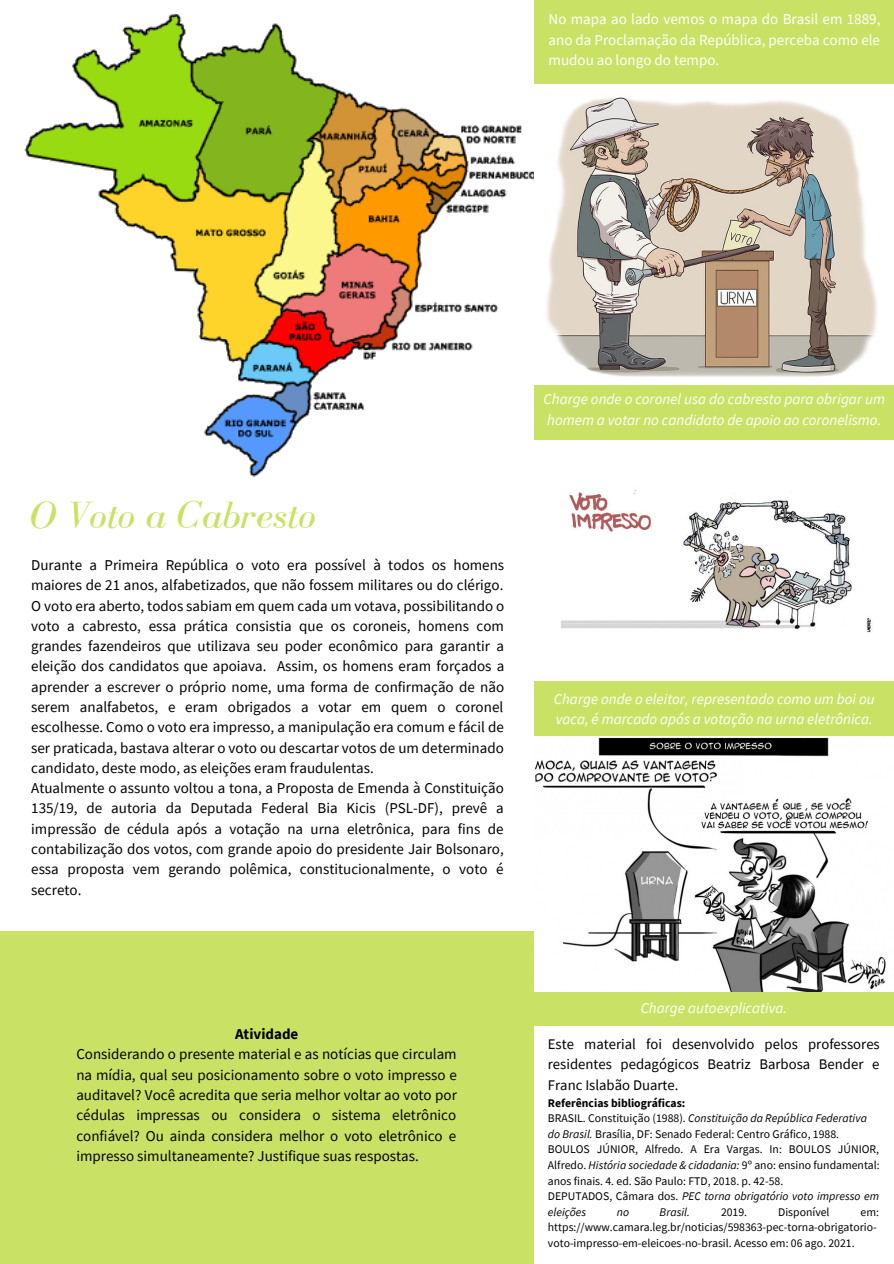
<style>
.page{position:relative;width:894px;height:1264px;background:#fff}
.page>*{position:absolute;margin:0;border:0;box-sizing:border-box;transform-origin:0 0}
.t1{font:italic 39px "Bodoni FLF";color:#c9e265}
.t2{font:15px/20.2px "Source Sans Pro";color:#000;text-align:justify}
.t3{font:italic 15px/20.2px "Source Sans Pro";color:#fff}
.t4{font:15px/20.2px "Source Sans Pro";color:#fff;text-align:justify}
.t5{font:700 15px "Source Sans Pro";color:#000}
.t6{font:14.7px/20.5px "Source Sans Pro";color:#000;text-align:justify}
.t7{font:11.7px/15.6px "Source Sans Pro";color:#000}
.t8{font:italic 11.7px/15.6px "Source Sans Pro";color:#000}
.t9{font:700 11.7px "Source Sans Pro";color:#000}
.s1{font-style:italic}
.s2{font-style:normal}
</style>
<div class="page">
<img style="left:24px;top:14px;width:510px;height:463px">
<div style="left:0;top:931px;width:534px;height:332px;background:#c9e265"></div>
<div style="left:534px;top:0;width:359px;height:1263px;background:#c9e265"></div>
<div style="left:534px;top:1025px;width:359px;height:238px;background:#fff"></div>
<img style="left:534px;top:84px;width:359px;height:300px">
<img style="left:534px;top:440px;width:359px;height:240px">
<img style="left:534px;top:736px;width:359px;height:255px">
<p class="t4" style="left:548px;top:9px;width:333px">No mapa ao lado vemos o mapa do Brasil em 1889, ano da Proclamação da República, perceba como ele mudou ao longo do tempo.</p>
<p class="t1" style="left:29px;top:494px;width:287px">O Voto a Cabresto</p>
<p class="t2" style="left:31px;top:554px;width:474px">Durante a Primeira República o voto era possível à todos os homens maiores de 21 anos, alfabetizados, que não fossem militares ou do clérigo.<br>O voto era aberto, todos sabiam em quem cada um votava, possibilitando o voto a cabresto, essa prática consistia que os coroneis, homens com grandes fazendeiros que utilizava seu poder econômico para garantir a eleição dos candidatos que apoiava. Assim, os homens eram forçados a aprender a escrever o próprio nome, uma forma de confirmação de não serem analfabetos, e eram obrigados a votar em quem o coronel escolhesse. Como o voto era impresso, a manipulação era comum e fácil de ser praticada, bastava alterar o voto ou descartar votos de um determinado candidato, deste modo, as eleições eram fraudulentas.</p>
<p class="t2" style="left:31px;top:777px;width:474px">Atualmente o assunto voltou a tona, a Proposta de Emenda à Constituição 135/19, de autoria da Deputada Federal Bia Kicis (PSL-DF), prevê a impressão de cédula após a votação na urna eletrônica, para fins de contabilização dos votos, com grande apoio do presidente Jair Bolsonaro, essa proposta vem gerando polêmica, constitucionalmente, o voto é secreto.</p>
<p class="t3" style="left:543px;top:389px;width:343px">Charge onde o coronel usa do cabresto para obrigar um homem a votar no candidato de apoio ao coronelismo.</p>
<p class="t3" style="left:553px;top:688px;width:322px">Charge onde o eleitor, representado como um boi ou vaca, é marcado após a votação na urna eletrônica.</p>
<p class="t5" style="left:235px;top:1024px;width:65px">Atividade</p>
<p class="t2" style="left:76px;top:1043px;width:382px">Considerando o presente material e as notícias que circulam na mídia, qual seu posicionamento sobre o voto impresso e auditavel? Você acredita que seria melhor voltar ao voto por cédulas impressas ou considera o sistema eletrônico confiável? Ou ainda considera melhor o voto eletrônico e impresso simultaneamente? Justifique suas respostas.</p>
<p class="t3" style="left:640px;top:997px;width:148px">Charge autoexplicativa.</p>
<p class="t6" style="left:547px;top:1033px;width:333px">Este material foi desenvolvido pelos professores residentes pedagógicos Beatriz Barbosa Bender e Franc Islabão Duarte.</p>
<p class="t9" style="left:547px;top:1094px;width:139px">Referências bibliográficas:</p>
<p class="t7" style="left:547px;top:1110px;width:320px">BRASIL. Constituição (1988). <span class="s1">Constituição da República Federativa do Brasil.</span> Brasília, DF: Senado Federal: Centro Gráfico, 1988.</p>
<p class="t7" style="left:547px;top:1141px;width:333px;text-align:justify">BOULOS JÚNIOR, Alfredo. A Era Vargas. In: BOULOS JÚNIOR, Alfredo. <span class="s1">História sociedade &amp; cidadania:</span> 9º ano: ensino fundamental: anos finais. 4. ed. São Paulo: FTD, 2018. p. 42-58.</p>
<p class="t8" style="left:547px;top:1188px;width:333px"><span class="s2">DEPUTADOS, Câmara dos.</span> PEC torna obrigatório voto impresso em eleições</p>
<p class="t8" style="left:616px;top:1203px;width:14px">no</p>
<p class="t8" style="left:659px;top:1203px;width:32px">Brasil.</p>
<p class="t7" style="left:720px;top:1203px;width:28px">2019.</p>
<p class="t7" style="left:778px;top:1203px;width:53px">Disponível</p>
<p class="t7" style="left:547px;top:1203px;width:332px;text-indent:312px">em: https://www.camara.leg.br/noticias/598363-pec-torna-obrigatorio&shy;voto-impresso-em-eleicoes-no-brasil. Acesso em: 06 ago. 2021.</p>
</div>
